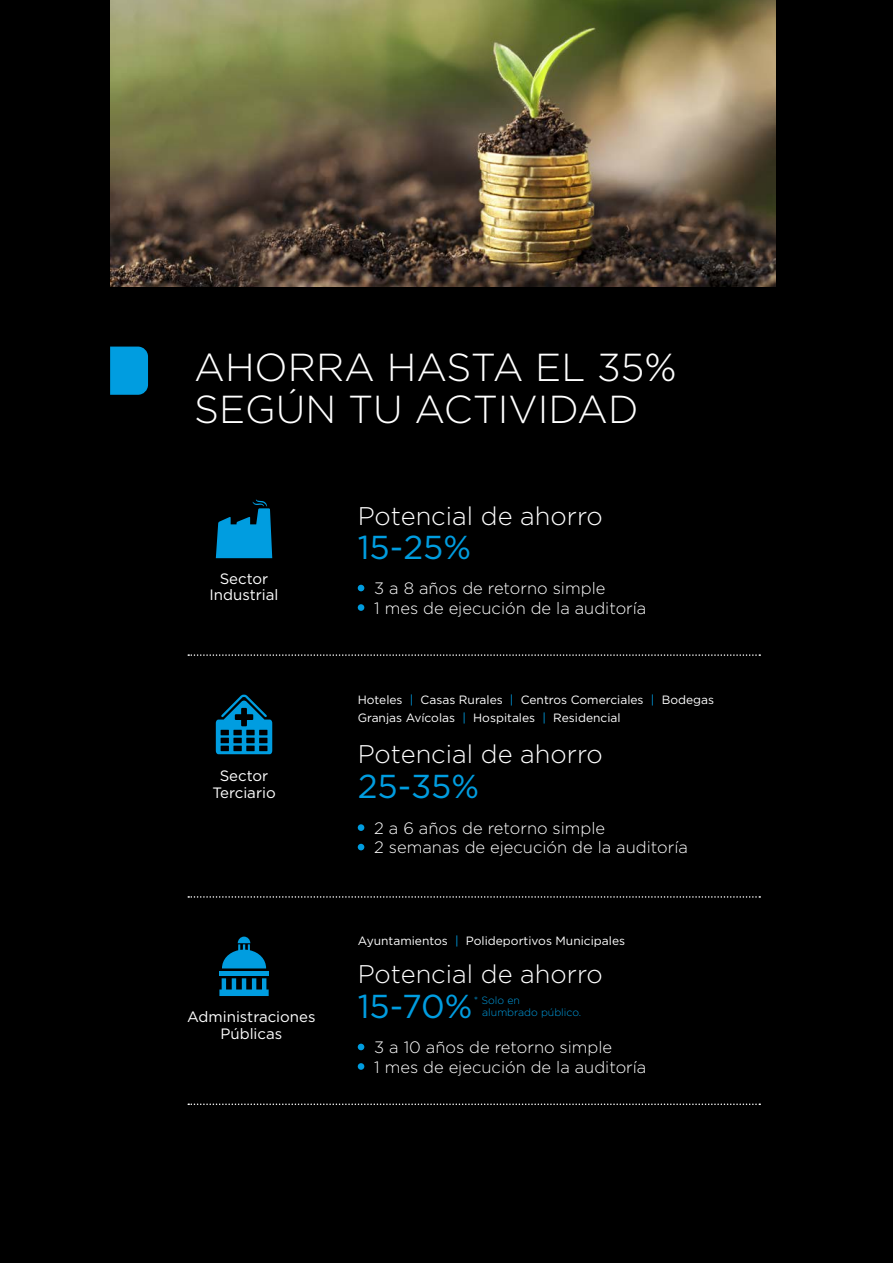
<style>
.page{position:relative;width:893px;height:1263px;background:#000}
.page>*{position:absolute;margin:0;border:0;box-sizing:border-box;transform-origin:0 0}
.t1{font:300 39px/42px "Gotham";color:#fff}
.t2{font:33.15px "Gotham";color:#009de0}
.t3{font:300 25.5px "Gotham";color:#fff}
.t4{font:300 16.5px/19.5px "Gotham";color:#fff}
.t5{font:15px/16.5px "Gotham";color:#fff;text-align:center}
.t6{font:12px/18px "Gotham";color:#fff}
.t7{font:300 10.5px/12px "Gotham";color:#009de0}
.s1{color:#009de0}
</style>
<div class="page">
<img style="left:110px;top:0;width:666px;height:287px">
<svg style="left:110px;top:347px;width:38px;height:48px"></svg>
<svg style="left:222px;top:936px;width:44px;height:32px"></svg>
<div style="left:219px;top:971px;width:50px;height:5px;background:#009de0"></div>
<svg style="left:219px;top:978px;width:50px;height:18px"></svg>
<svg style="left:358px;top:585px;width:6px;height:6px"></svg>
<div style="left:358px;top:604px;width:6px;height:7px;background:#009de0;border-radius:50%"></div>
<div style="left:358px;top:824px;width:6px;height:7px;background:#009de0;border-radius:50%"></div>
<svg style="left:358px;top:844px;width:6px;height:6px"></svg>
<svg style="left:358px;top:1044px;width:6px;height:6px"></svg>
<div style="left:358px;top:1063px;width:6px;height:7px;background:#009de0;border-radius:50%"></div>
<svg style="left:216px;top:695px;width:56px;height:59px"></svg>
<svg style="left:216px;top:499px;width:56px;height:59px"></svg>
<svg style="left:188px;top:654px;width:572px;height:2px"></svg>
<svg style="left:188px;top:896px;width:572px;height:2px"></svg>
<svg style="left:188px;top:1103px;width:572px;height:2px"></svg>
<h1 class="t1" style="left:194px;top:345px;width:484px">AHORRA HASTA EL 35%<br>SEGÚN TU ACTIVIDAD</h1>
<p class="t5" style="left:210px;top:570px;width:70px">Sector<br>Industrial</p>
<p class="t5" style="left:212px;top:767px;width:65px">Sector<br>Terciario</p>
<p class="t5" style="left:187px;top:1008px;width:130px">Administraciones<br>Públicas</p>
<h3 class="t3" style="left:358px;top:500px;width:247px">Potencial de ahorro</h3>
<h2 class="t2" style="left:358px;top:526px;width:115px">15-25%</h2>
<p class="t4" style="left:374px;top:578px;width:274px">3 a 8 años de retorno simple<br>1 mes de ejecución de la auditoría</p>
<p class="t6" style="left:358px;top:691px;width:358px">Hoteles <span class="s1">|</span> Casas Rurales <span class="s1">|</span> Centros Comerciales <span class="s1">|</span> Bodegas<br>Granjas Avícolas <span class="s1">|</span> Hospitales <span class="s1">|</span> Residencial</p>
<h3 class="t3" style="left:358px;top:738px;width:247px">Potencial de ahorro</h3>
<h2 class="t2" style="left:358px;top:765px;width:123px">25-35%</h2>
<p class="t4" style="left:374px;top:818px;width:315px">2 a 6 años de retorno simple<br>2 semanas de ejecución de la auditoría</p>
<p class="t6" style="left:358px;top:932px;width:269px">Ayuntamientos <span class="s1">|</span> Polideportivos Municipales</p>
<h3 class="t3" style="left:358px;top:958px;width:247px">Potencial de ahorro</h3>
<h2 class="t2" style="left:358px;top:985px;width:116px">15-70%</h2>
<p class="t7" style="left:482px;top:994px;width:101px;text-indent:-9px">* Solo en<br>alumbrado público.</p>
<p class="t4" style="left:374px;top:1037px;width:274px">3 a 10 años de retorno simple<br>1 mes de ejecución de la auditoría</p>
</div>
